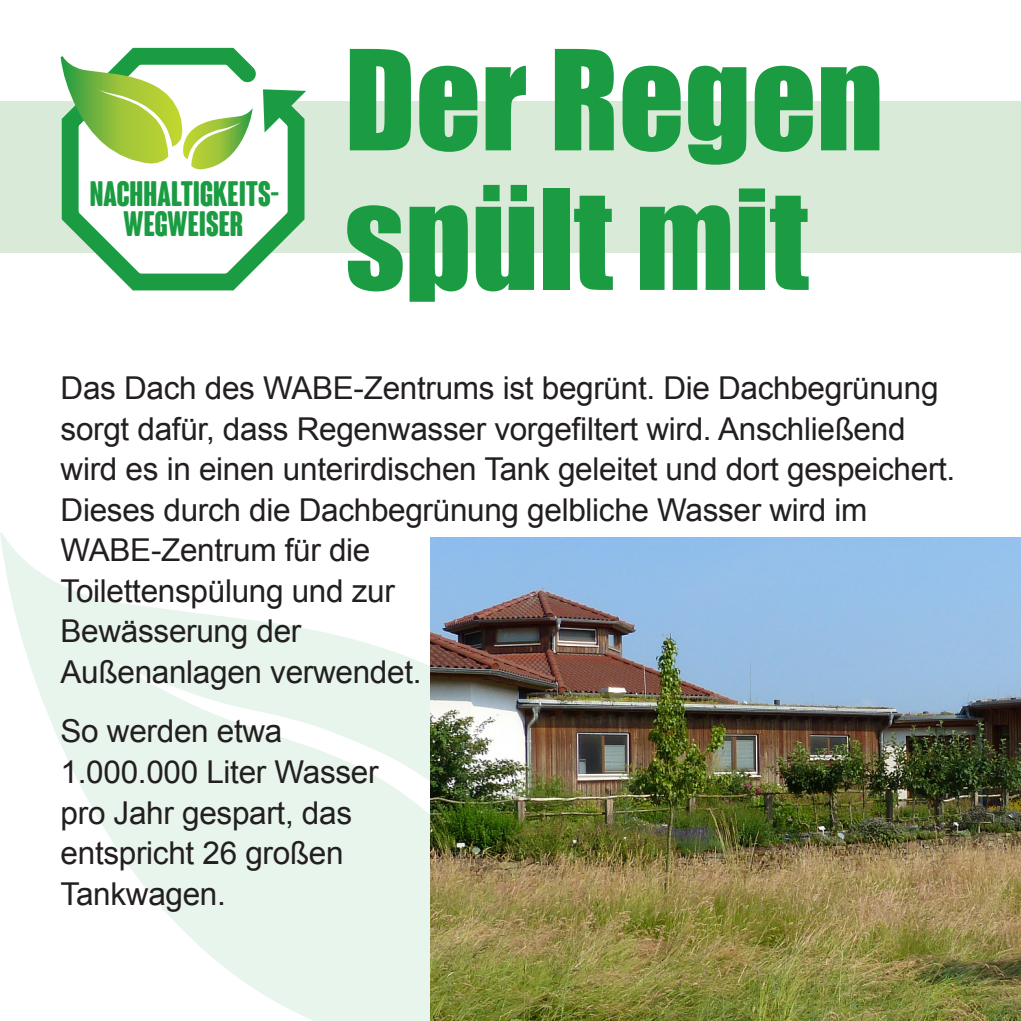
<style>
.page{position:relative;width:1021px;height:1021px;background:#fff}
.page>*{position:absolute;margin:0;border:0;box-sizing:border-box;transform-origin:0 0}
.t1{font:128.25px/139.5px "Impact";color:#1b9c42}
.t2{font:700 condensed 34.43px/29.9px "Coluna Rounded";color:#1b9c42;text-align:center}
.t3{font:31.5px/40.5px "Arial";letter-spacing:-.01em;color:#231f20}
</style>
<div class="page">
<div style="left:0;top:101px;width:1020px;height:152px;background:#daead9"></div>
<svg style="left:0;top:532px;width:591px;height:488px"></svg>
<svg style="left:61px;top:67px;width:244px;height:224px;fill:#fff"></svg>
<svg style="left:263px;top:89px;width:43px;height:43px"></svg>
<svg style="left:60px;top:47px;width:193px;height:122px"></svg>
<img style="left:430px;top:538px;width:590px;height:482px">
<p class="t2" style="left:90px;top:182px;width:191px">NACHHALTIGKEITS-<br>WEGWEISER</p>
<h1 class="t1" style="left:344px;top:27px;width:540px">Der Regen spült mit</h1>
<p class="t3" style="left:61px;top:368px;width:896px">Das Dach des WABE-Zentrums ist begrünt. Die Dachbegrünung sorgt dafür, dass Regenwasser vorgefiltert wird. Anschließend wird es in einen unterirdischen Tank geleitet und dort gespeichert.<br>Dieses durch die Dachbegrünung gelbliche Wasser wird im WABE-Zentrum für die<br>Toilettenspülung und zur<br>Bewässerung der<br>Außenanlagen verwendet.</p>
<p class="t3" style="left:61px;top:711px;width:319px">So werden etwa<br>1.000.000 Liter Wasser pro Jahr gespart, das entspricht 26 großen<br>Tankwagen.</p>
</div>
